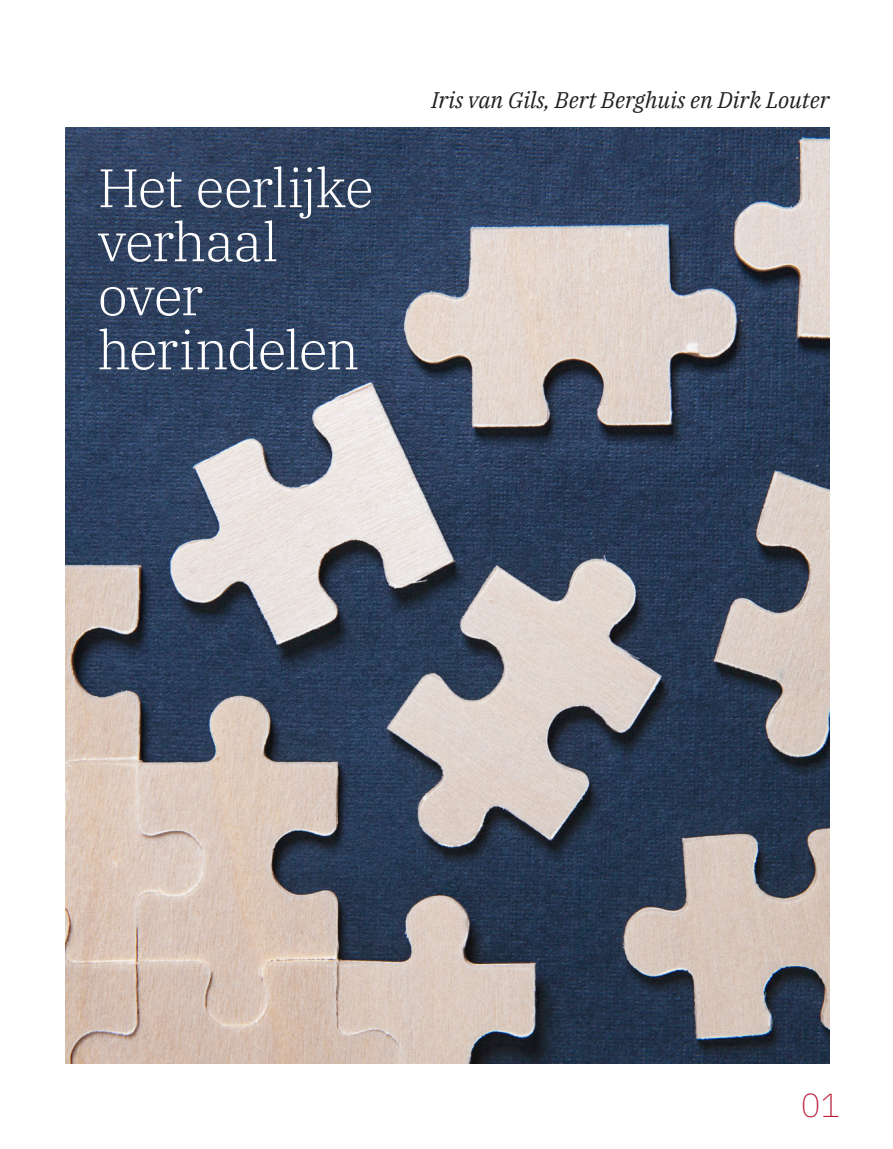
<style>
.page{position:relative;width:893px;height:1149px;background:#fff}
.page>*{position:absolute;margin:0;border:0;box-sizing:border-box;transform-origin:0 0}
.t1{font:300 54px "IBM Plex Serif";letter-spacing:-.025em;color:#fff}
.t2{font:33px "IBM Plex Sans";color:#bc1c38}
.No_Spacing{font:italic 22.5px "IBM Plex Serif";color:#231f20}
</style>
<div class="page">
<img style="left:65px;top:128px;width:764px;height:935px">
<p class="t1" style="left:98px;top:147px;width:277px">Het eerlijke</p>
<p class="t1" style="left:98px;top:201px;width:182px">verhaal</p>
<p class="t1" style="left:98px;top:255px;width:107px">over</p>
<p class="t1" style="left:98px;top:309px;width:263px">herindelen</p>
<p class="No_Spacing" style="left:431px;top:83px;width:400px">Iris van Gils, Bert Berghuis en Dirk Louter</p>
<h2 class="t2" style="left:801px;top:1079px;width:41px">01</h2>
</div>
